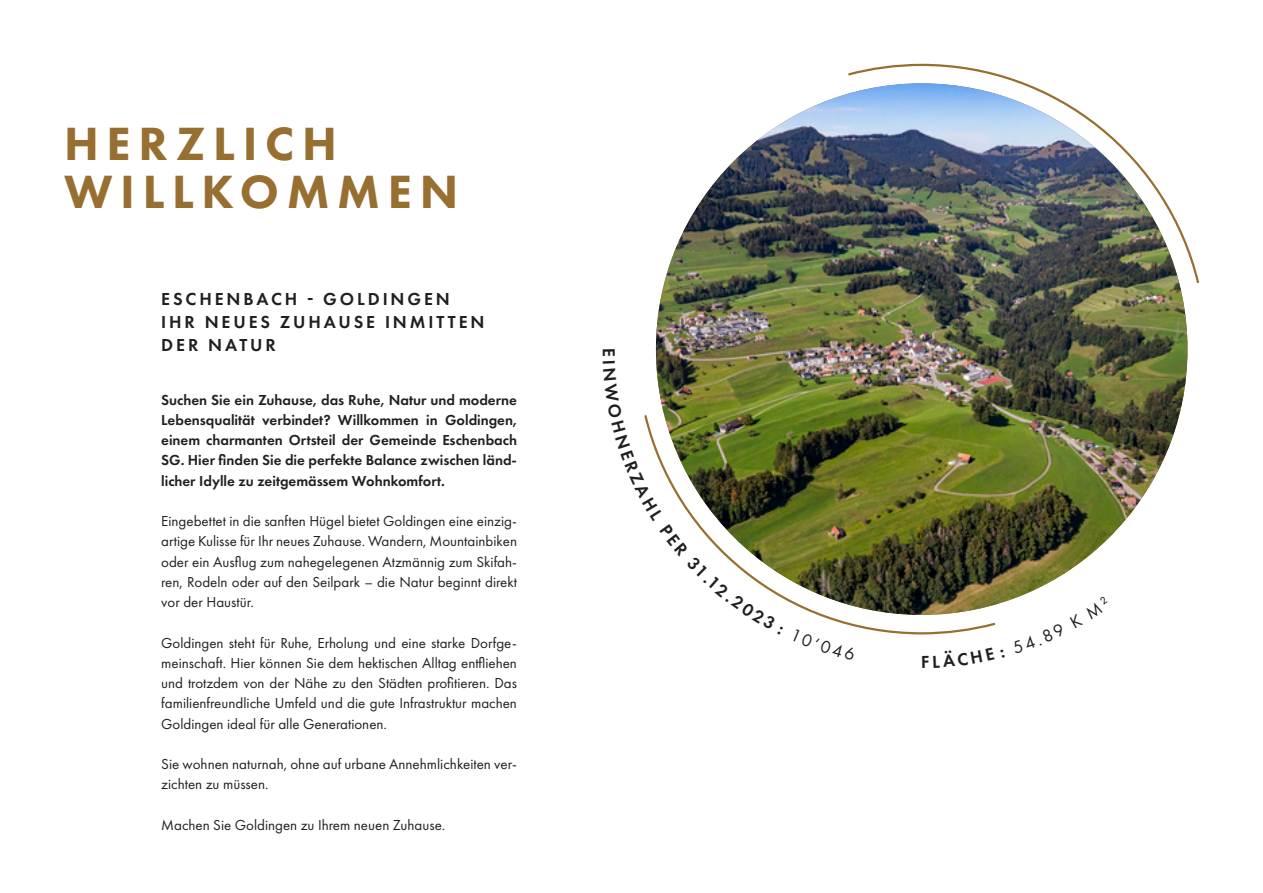
<style>
.page{position:relative;width:1263px;height:893px;background:#fff}
.page>*{position:absolute;margin:0;border:0;box-sizing:border-box;transform-origin:0 0}
.t1{font:800 48.3px/48.3px "Futura PT";letter-spacing:.16em;color:#976f31}
.t2{font:600 18px/23.2px "Futura PT";letter-spacing:.16em;color:#231f20}
.t3{font:15px/20.2px "Futura PT";color:#231f20;text-align:justify}
.t4{font:600 15px/20.2px "Futura PT";color:#231f20;text-align:justify}
</style>
<div class="page">
<svg style="left:655px;top:63px;width:545px;height:572px"></svg>
<img style="left:656px;top:83px;width:531px;height:532px;border-radius:266px">
<svg style="left:1012px;top:597px;width:95px;height:38px"></svg>
<img style="left:644px;top:349px;width:139px;height:286px">
<svg style="left:792px;top:629px;width:63px;height:6px"></svg>
<h1 class="t1" style="left:64px;top:119px;width:396px">HERZLICH<br>WILLKOMMEN</h1>
<p class="t2" style="left:161px;top:287px;width:325px">ESCHENBACH - GOLDINGEN<br>IHR NEUES ZUHAUSE INMITTEN<br>DER NATUR</p>
<p class="t4" style="left:161px;top:389px;width:357px">Suchen Sie ein Zuhause, das Ruhe, Natur und moderne Lebensqualität verbindet? Willkommen in Goldingen, einem charmanten Ortsteil der Gemeinde Eschenbach SG. Hier finden Sie die perfekte Balance zwischen länd&shy;licher Idylle zu zeitgemässem Wohnkomfort.</p>
<p class="t3" style="left:161px;top:511px;width:357px">Eingebettet in die sanften Hügel bietet Goldingen eine einzig&shy;artige Kulisse für Ihr neues Zuhause. Wandern, Mountainbiken oder ein Ausflug zum nahegelegenen Atzmännig zum Skifah&shy;ren, Rodeln oder auf den Seilpark – die Natur beginnt direkt vor der Haustür.</p>
<p class="t3" style="left:161px;top:632px;width:357px">Goldingen steht für Ruhe, Erholung und eine starke Dorfge&shy;meinschaft. Hier können Sie dem hektischen Alltag entfliehen und trotzdem von der Nähe zu den Städten profitieren. Das familienfreundliche Umfeld und die gute Infrastruktur machen Goldingen ideal für alle Generationen.</p>
<p class="t3" style="left:161px;top:754px;width:357px">Sie wohnen naturnah, ohne auf urbane Annehmlichkeiten ver&shy;zichten zu müssen.</p>
<p class="t3" style="left:161px;top:815px;width:286px">Machen Sie Goldingen zu Ihrem neuen Zuhause.</p>
</div>
